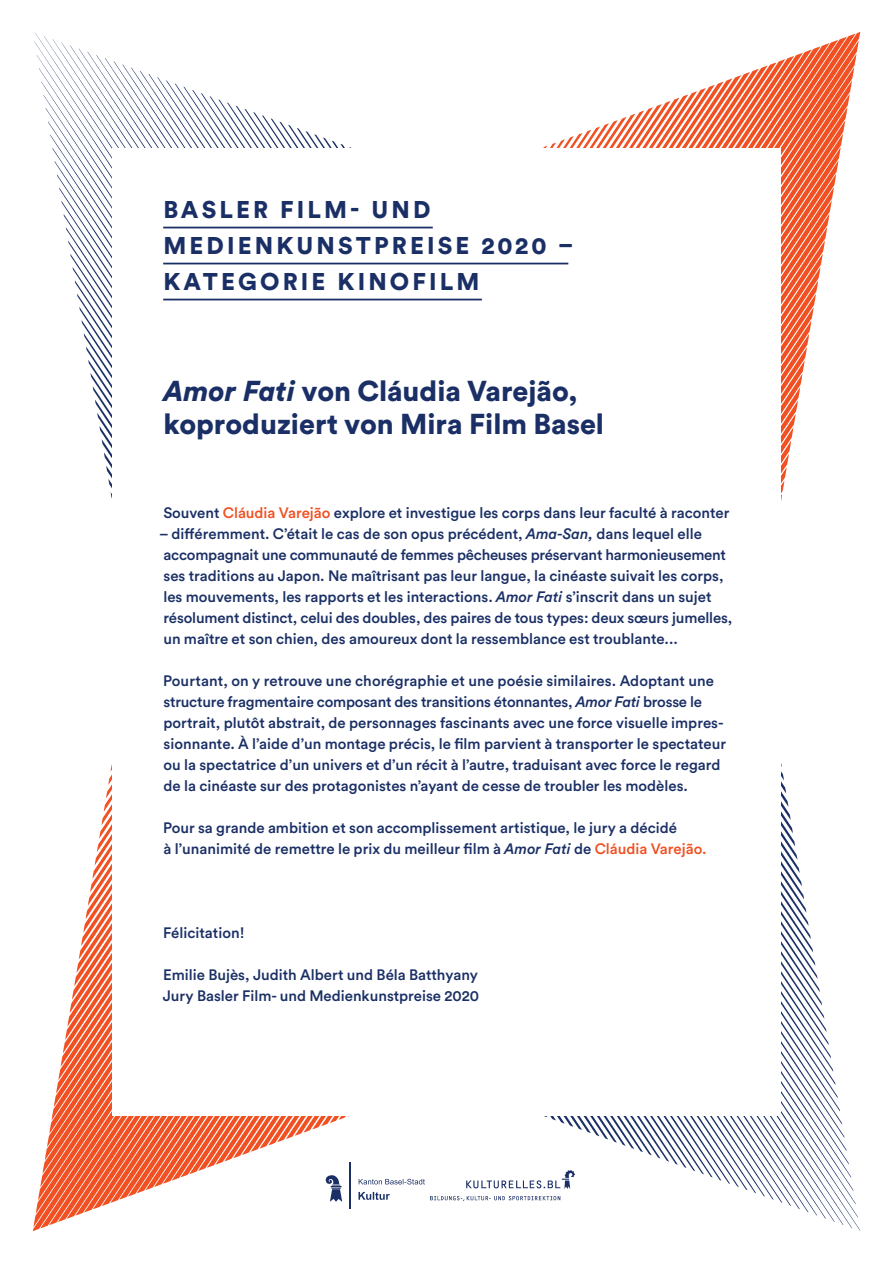
<style>
.page{position:relative;width:893px;height:1263px;background:#fff}
.page>*{position:absolute;margin:0;border:0;box-sizing:border-box;transform-origin:0 0}
.WERK_AUTOR{font:900 28.5px/33px "Circular Std";color:#1a2f65}
.TITLE_Underlined{font:900 24px "Circular Std";letter-spacing:.13em;color:#1a2f65}
._1___LAUF_D_ohne{font:500 15px/21px "Circular Std";color:#1a2f65}
.s1{font-style:italic}
.s2{color:#f05022}
</style>
<div class="page">
<img style="left:32px;top:32px;width:829px;height:1199px">
<svg style="left:326px;top:1175px;width:16px;height:27px"></svg>
<svg style="left:358px;top:1192px;width:32px;height:8px"></svg>
<svg style="left:359px;top:1179px;width:66px;height:5px"></svg>
<hr style="left:349px;top:1163px;width:1px;height:46px;background:#1a2f65">
<img style="left:431px;top:1171px;width:143px;height:30px">
<div style="left:112px;top:148px;width:669px;height:967px;background:#fff"></div>
<hr style="left:163px;top:227px;width:270px;height:1px;background:#1a2f65">
<hr style="left:163px;top:263px;width:405px;height:1px;background:#1a2f65">
<hr style="left:163px;top:299px;width:319px;height:1px;background:#1a2f65">
<p class="TITLE_Underlined" style="left:163px;top:194px;width:269px">BASLER FILM- UND</p>
<p class="TITLE_Underlined" style="left:163px;top:230px;width:411px">MEDIENKUNSTPREISE 2020 –</p>
<p class="TITLE_Underlined" style="left:163px;top:266px;width:318px">KATEGORIE KINOFILM</p>
<p class="WERK_AUTOR" style="left:164px;top:374px;width:442px"><span class="s1">Amor Fati</span> von Cláudia Varejão, koproduziert von Mira Film Basel</p>
<p class="_1___LAUF_D_ohne" style="left:163px;top:502px;width:568px">Souvent <span class="s2">Cláudia Varejão</span> explore et investigue les corps dans leur faculté à raconter</p>
<p class="_1___LAUF_D_ohne" style="left:159px;top:523px;width:575px">– différemment. C’était le cas de son opus précédent, <span class="s1">Ama-San,</span> dans lequel elle accompagnait une communauté de femmes pêcheuses préservant harmonieusement ses traditions au Japon. Ne maîtrisant pas leur langue, la cinéaste suivait les corps, les mouvements, les rapports et les interactions. <span class="s1">Amor Fati</span> s’inscrit dans un sujet résolument distinct, celui des doubles, des paires de tous types: deux sœurs jumelles, un maître et son chien, des amoureux dont la ressemblance est troublante...</p>
<p class="_1___LAUF_D_ohne" style="left:163px;top:670px;width:564px">Pourtant, on y retrouve une chorégraphie et une poésie similaires. Adoptant une structure fragmentaire composant des transitions étonnantes, <span class="s1">Amor Fati</span> brosse le portrait, plutôt abstrait, de personnages fascinants avec une force visuelle impres&shy;sionnante. À l’aide d’un montage précis, le film parvient à transporter le spectateur ou la spectatrice d’un univers et d’un récit à l’autre, traduisant avec force le regard de la cinéaste sur des protagonistes n’ayant de cesse de troubler les modèles.</p>
<p class="_1___LAUF_D_ohne" style="left:163px;top:817px;width:545px">Pour sa grande ambition et son accomplissement artistique, le jury a décidé<br>à l’unanimité de remettre le prix du meilleur film à <span class="s1">Amor Fati</span> de <span class="s2">Cláudia Varejão.</span></p>
<p class="_1___LAUF_D_ohne" style="left:163px;top:922px;width:83px">Félicitation!</p>
<p class="_1___LAUF_D_ohne" style="left:163px;top:964px;width:316px">Emilie Bujès, Judith Albert und Béla Batthyany</p>
<p class="_1___LAUF_D_ohne" style="left:163px;top:985px;width:318px">Jury Basler Film- und Medienkunstpreise 2020</p>
</div>
